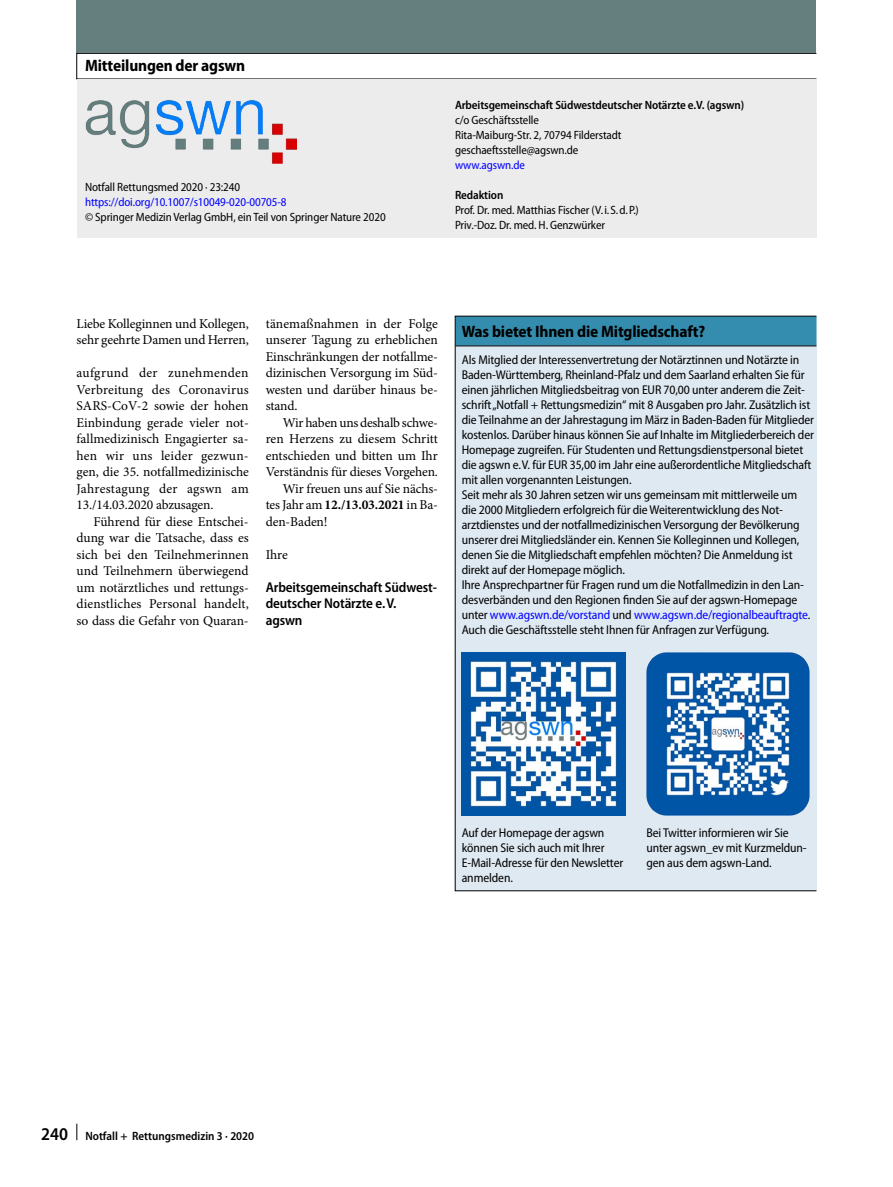
<style>
.page{position:relative;width:893px;height:1187px;background:#fff}
.page>*{position:absolute;margin:0;border:0;box-sizing:border-box;transform-origin:0 0}
.t1{font:700 semi-condensed 16.5px "Myriad Pro";letter-spacing:-.01em;color:#000}
.t2{font:600 semi-condensed 14.25px/16.5px "Myriad Pro";letter-spacing:-.01em;color:#000}
.t3{font:13.5px/16.5px "Minion Pro";letter-spacing:-.01em;color:#000;text-align:justify}
.t4{font:semi-condensed 12.75px/15px "Myriad Pro";letter-spacing:-.01em;color:#000}
.t5{font:semi-condensed 12px/15px "Myriad Pro";letter-spacing:-.01em;color:#000}
.t6{font:600 semi-condensed 12px "Myriad Pro";letter-spacing:-.01em;color:#000}
.t7{font:semi-condensed 12px "Myriad Pro";letter-spacing:-.01em;color:#00f}
.s1{font-weight:700}
.s2{color:#00f}
.s3{font-size:18px}
</style>
<div class="page">
<svg style="left:77px;top:1123px;width:1px;height:17px"></svg>
<div style="left:77px;top:53px;width:740px;height:26px;border:1px solid #000"></div>
<div style="left:77px;top:0;width:739px;height:53px;background:#657f7e"></div>
<div style="left:455px;top:316px;width:361px;height:574px;background:#dfe9f2"></div>
<div style="left:455px;top:316px;width:361px;height:30px;background:#348dae"></div>
<hr style="left:455px;top:345px;width:361px;height:1px;background:#000">
<img style="left:462px;top:652px;width:163px;height:163px">
<img style="left:646px;top:652px;width:164px;height:163px">
<div style="left:77px;top:79px;width:739px;height:158px;background:#ececec"></div>
<img style="left:85px;top:100px;width:212px;height:63px">
<p class="t1" style="left:85px;top:56px;width:162px">Mitteilungen der agswn</p>
<p class="t5" style="left:85px;top:179px;width:157px">Notfall Rettungsmed 2020 · 23:240</p>
<p class="t7" style="left:85px;top:195px;width:203px">https://doi.org/10.1007/s10049-020-00705-8</p>
<p class="t5" style="left:85px;top:209px;width:302px">© Springer Medizin Verlag GmbH, ein Teil von Springer Nature 2020</p>
<p class="t6" style="left:455px;top:98px;width:291px">Arbeitsgemeinschaft Südwestdeutscher Notärzte e.V. (agswn)</p>
<p class="t5" style="left:455px;top:113px;width:168px">c/o Geschäftsstelle<br>Rita-Maiburg-Str. 2, 70794 Filderstadt geschaeftsstelle@agswn.de</p>
<p class="t7" style="left:455px;top:158px;width:71px">www.agswn.de</p>
<p class="t6" style="left:455px;top:188px;width:50px">Redaktion</p>
<p class="t5" style="left:455px;top:203px;width:185px">Prof. Dr. med. Matthias Fischer (V.i.S.d.P.)<br>Priv.-Doz. Dr. med. H. Genzwürker</p>
<p class="t3" style="left:77px;top:315px;width:174px">Liebe Kolleginnen und Kollegen, sehr geehrte Damen und Herren,</p>
<p class="t3" style="left:77px;top:365px;width:174px">aufgrund der zunehmenden Verbreitung des Coronavirus SARS-CoV-2 sowie der hohen Einbindung gerade vieler not&shy;fallmedizinisch Engagierter sa&shy;hen wir uns leider gezwun&shy;gen, die 35. notfallmedizinische Jahrestagung der agswn am 13./14.03.2020 abzusagen.</p>
<p class="t3" style="left:77px;top:513px;width:174px;text-indent:17px">Führend für diese Entschei&shy;dung war die Tatsache, dass es sich bei den Teilnehmerinnen und Teilnehmern überwiegend um notärztliches und rettungs&shy;dienstliches Personal handelt, so dass die Gefahr von Quaran-</p>
<p class="t3" style="left:266px;top:315px;width:174px">tänemaßnahmen in der Folge unserer Tagung zu erheblichen Einschränkungen der notfallme&shy;dizinischen Versorgung im Süd&shy;westen und darüber hinaus be&shy;stand.</p>
<p class="t3" style="left:283px;top:414px;width:157px">Wir haben uns deshalb schwe-</p>
<p class="t3" style="left:266px;top:431px;width:174px">ren Herzens zu diesem Schritt</p>
<p class="t3" style="left:266px;top:447px;width:174px">entschieden und bitten um Ihr</p>
<p class="t3" style="left:266px;top:464px;width:174px">Verständnis für dieses Vorgehen.</p>
<p class="t3" style="left:283px;top:480px;width:157px">Wir freuen uns auf Sie nächs-</p>
<p class="t3" style="left:266px;top:497px;width:174px">tes Jahr am <span class="s1">12./13.03.2021</span> in Ba-</p>
<p class="t3" style="left:266px;top:513px;width:63px">den-Baden!</p>
<p class="t3" style="left:266px;top:546px;width:23px">Ihre</p>
<p class="t2" style="left:266px;top:579px;width:173px">Arbeitsgemeinschaft Südwest&shy;deutscher Notärzte e.V.<br>agswn</p>
<p class="t1" style="left:462px;top:322px;width:245px">Was bietet Ihnen die Mitgliedschaft?</p>
<p class="t4" style="left:462px;top:352px;width:354px">Als Mitglied der Interessenvertretung der Notärztinnen und Notärzte in Baden-Württemberg, Rheinland-Pfalz und dem Saarland erhalten Sie für einen jährlichen Mitgliedsbeitrag von EUR 70,00 unter anderem die Zeit&shy;schrift „Notfall + Rettungsmedizin“ mit 8 Ausgaben pro Jahr. Zusätzlich ist die Teilnahme an der Jahrestagung im März in Baden-Baden für Mitglieder kostenlos. Darüber hinaus können Sie auf Inhalte im Mitgliederbereich der Homepage zugreifen. Für Studenten und Rettungsdienstpersonal bietet die agswn e.V. für EUR 35,00 im Jahr eine außerordentliche Mitgliedschaft mit allen vorgenannten Leistungen.<br>Seit mehr als 30 Jahren setzen wir uns gemeinsam mit mittlerweile um die 2000 Mitgliedern erfolgreich für die Weiterentwicklung des Not&shy;arztdienstes und der notfallmedizinischen Versorgung der Bevölkerung unserer drei Mitgliedsländer ein. Kennen Sie Kolleginnen und Kollegen, denen Sie die Mitgliedschaft empfehlen möchten? Die Anmeldung ist direkt auf der Homepage möglich.<br>Ihre Ansprechpartner für Fragen rund um die Notfallmedizin in den Lan&shy;desverbänden und den Regionen finden Sie auf der agswn-Homepage unter <span class="s2">www.agswn.de/vorstand</span> und <span class="s2">www.agswn.de/regionalbeauftragte</span>.<br>Auch die Geschäftsstelle steht Ihnen für Anfragen zur Verfügung.</p>
<p class="t4" style="left:462px;top:825px;width:163px">Auf der Homepage der agswn können Sie sich auch mit Ihrer<br>E-Mail-Adresse für den Newsletter anmelden.</p>
<p class="t4" style="left:646px;top:825px;width:162px">Bei Twitter informieren wir Sie unter agswn_ev mit Kurzmeldun&shy;gen aus dem agswn-Land.</p>
<p class="t6" style="left:41px;top:1129px;width:215px"><span class="s3">240</span> Notfall + Rettungsmedizin 3 · 2020</p>
</div>
